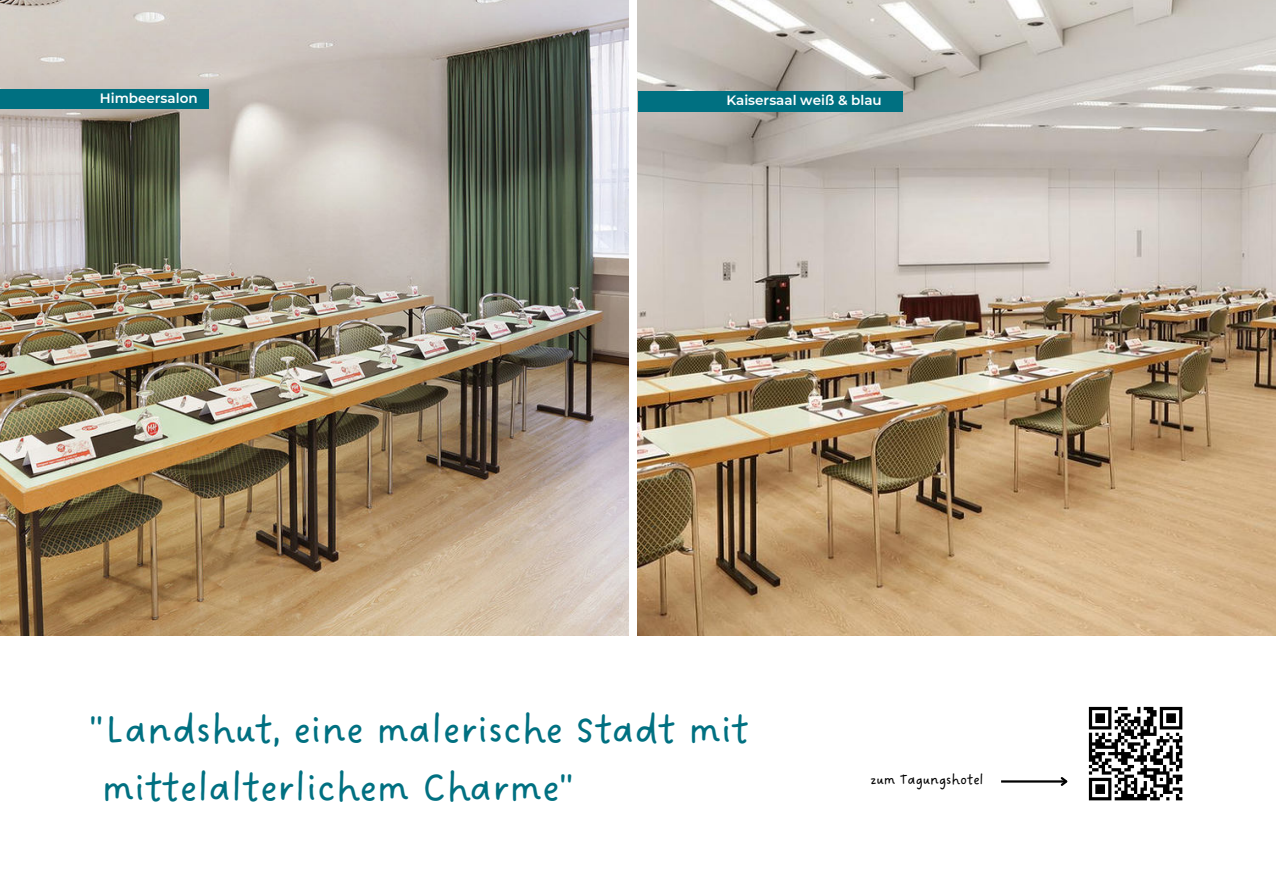
<style>
.page{position:relative;width:1276px;height:894px;background:#fff}
.page>*{position:absolute;margin:0;border:0;box-sizing:border-box;transform-origin:0 0}
.t1{font:42px/58.5px "DO Sans Regular";color:#007081}
.t2{font:15px "DO Sans Regular";color:#000}
.t3{font:600 13.5px "Montserrat";color:#fff}
</style>
<div class="page">
<img style="left:0;top:0;width:628px;height:635px">
<div style="left:0;top:89px;width:208px;height:19px;background:#007081"></div>
<svg style="left:1088px;top:706px;width:95px;height:95px"></svg>
<hr style="left:1000px;top:780px;width:66px;height:2px;background:#000">
<svg style="left:1058px;top:777px;width:10px;height:9px"></svg>
<img style="left:638px;top:0;width:637px;height:635px">
<div style="left:638px;top:92px;width:264px;height:20px;background:#007081"></div>
<p class="t3" style="left:100px;top:88px;width:99px">Himbeersalon</p>
<p class="t3" style="left:726px;top:91px;width:157px">Kaisersaal weiß &amp; blau</p>
<p class="t1" style="left:102px;top:701px;width:648px;text-indent:-13px">"Landshut, eine malerische Stadt mit mittelalterlichem Charme"</p>
<p class="t2" style="left:870px;top:770px;width:115px">zum Tagungshotel</p>
</div>
